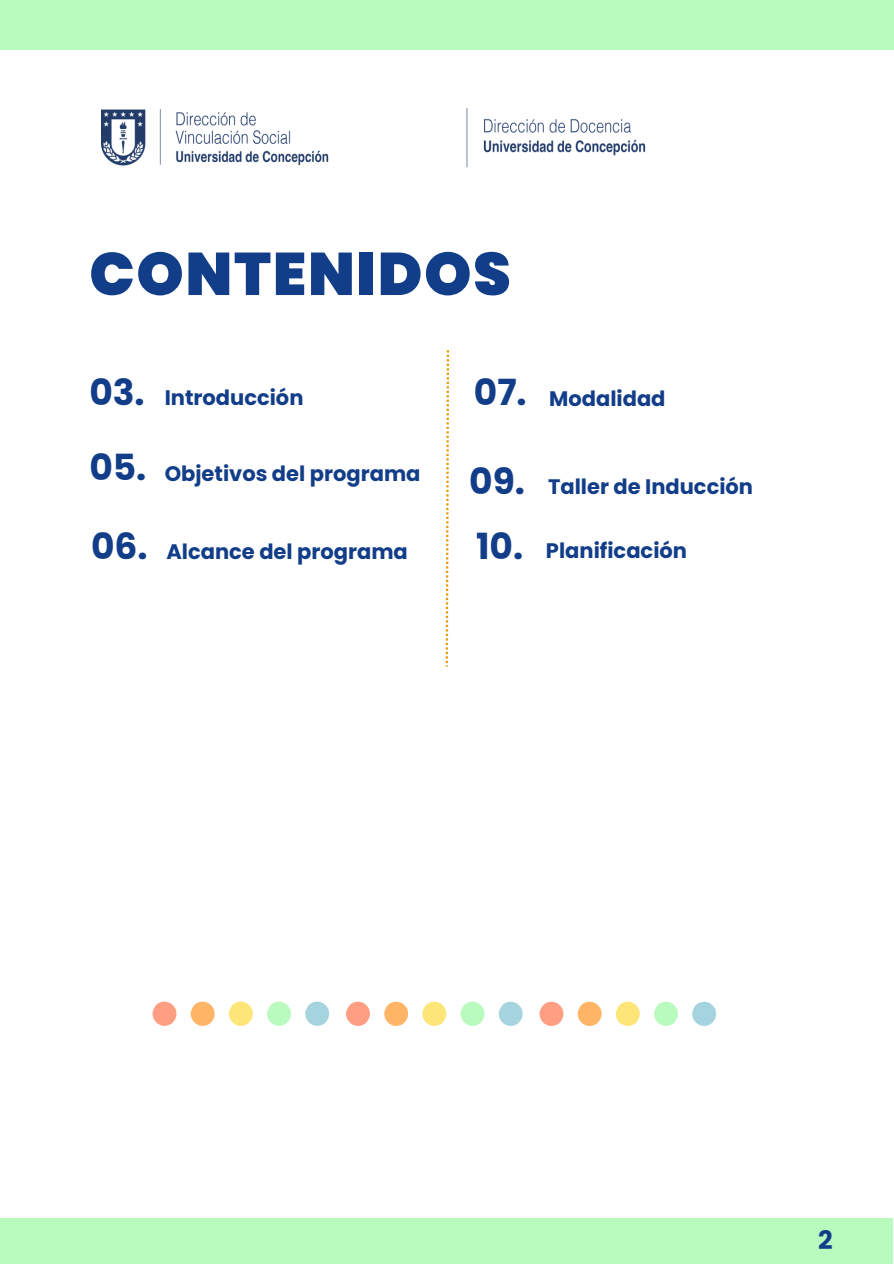
<style>
.page{position:relative;width:894px;height:1264px;background:#fff}
.page>*{position:absolute;margin:0;border:0;box-sizing:border-box;transform-origin:0 0}
.t1{font:900 60px "Poppins";letter-spacing:.03em;color:#123d89}
.t2{font:700 36px "Poppins";color:#123d89}
.t3{font:700 25.5px "Poppins";color:#123d89}
.t4{font:700 21px "Poppins";color:#123d89}
</style>
<div class="page">
<div style="left:0;top:0;width:893px;height:50px;background:#b9fbbf"></div>
<div style="left:0;top:1218px;width:893px;height:45px;background:#b9fbbf"></div>
<svg style="left:445px;top:350px;width:4px;height:316px"></svg>
<img style="left:466px;top:109px;width:179px;height:58px">
<img style="left:101px;top:110px;width:228px;height:56px">
<svg style="left:152px;top:1001px;width:24px;height:25px"></svg>
<svg style="left:190px;top:1001px;width:24px;height:25px"></svg>
<svg style="left:229px;top:1001px;width:24px;height:25px"></svg>
<svg style="left:305px;top:1001px;width:24px;height:25px"></svg>
<svg style="left:267px;top:1001px;width:24px;height:25px"></svg>
<svg style="left:346px;top:1001px;width:24px;height:25px"></svg>
<svg style="left:384px;top:1001px;width:24px;height:25px"></svg>
<svg style="left:422px;top:1001px;width:24px;height:25px"></svg>
<svg style="left:498px;top:1001px;width:24px;height:25px"></svg>
<svg style="left:460px;top:1001px;width:24px;height:25px"></svg>
<svg style="left:539px;top:1001px;width:24px;height:25px"></svg>
<svg style="left:577px;top:1001px;width:24px;height:25px"></svg>
<svg style="left:615px;top:1001px;width:24px;height:25px"></svg>
<svg style="left:692px;top:1001px;width:24px;height:25px"></svg>
<svg style="left:654px;top:1001px;width:23px;height:25px"></svg>
<p class="t1" style="left:89px;top:232px;width:423px">CONTENIDOS</p>
<h1 class="t2" style="left:89px;top:367px;width:57px">03.</h1>
<h2 class="t4" style="left:165px;top:383px;width:140px">Introducción</h2>
<p class="t2" style="left:89px;top:442px;width:59px">05.</p>
<h2 class="t4" style="left:165px;top:459px;width:257px">Objetivos del programa</h2>
<p class="t2" style="left:91px;top:521px;width:58px">06.</p>
<h2 class="t4" style="left:166px;top:536px;width:243px">Alcance del programa</h2>
<p class="t2" style="left:473px;top:367px;width:54px">07.</p>
<h2 class="t4" style="left:549px;top:384px;width:118px">Modalidad</h2>
<p class="t2" style="left:469px;top:456px;width:57px">09.</p>
<h2 class="t4" style="left:548px;top:471px;width:206px">Taller de Inducción</h2>
<p class="t2" style="left:476px;top:521px;width:49px">10.</p>
<h2 class="t4" style="left:546px;top:535px;width:142px">Planificación</h2>
<p class="t3" style="left:817px;top:1222px;width:16px">2</p>
</div>
